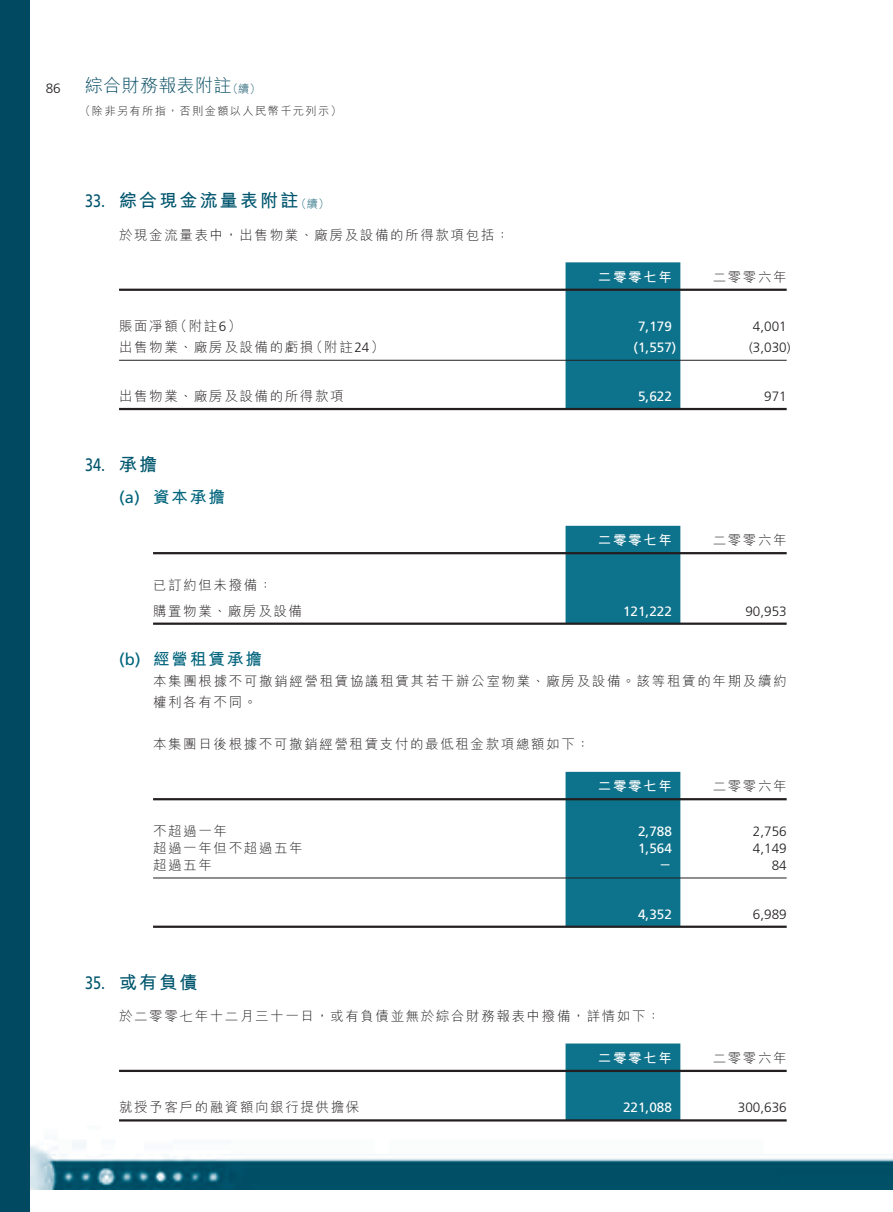
<style>
.page{position:relative;width:893px;height:1212px;background:#fff}
.page>*{position:absolute;margin:0;border:0;box-sizing:border-box;transform-origin:0 0}
.t1{font:700 18px "M Hei HK";letter-spacing:.12em;color:#00566e}
.t2{font:300 18px "M Hei HK";letter-spacing:.02em;color:#004960}
.t3{font:18px "Frutiger LT Std";color:#00566e;scale:.8 1}
.t4{font:700 16.5px "M Hei HK";letter-spacing:.12em;color:#00647c}
.t5{font:300 13.5px/25.5px "M Hei HK";letter-spacing:.12em;color:#231f20}
.t6{font:300 13.5px "Frutiger LT Std";color:#231f20}
.t7{font:13.5px "Frutiger LT Std";color:#fff}
.t8{font:700 13.5px "M Hei HK";letter-spacing:.12em;color:#fff}
.t9{font:300 11.25px "M Hei HK";letter-spacing:.12em;color:#231f20}
.s1{font-size:11.25px}
.s2{font-family:"Frutiger LT Std";font-weight:400}
.s3{font-weight:300;font-size:11.25px}
.s4{font-family:"Frutiger LT Std"}
.s5{font-family:"M Hei HK";font-weight:700}
</style>
<div class="page">
<img style="left:30px;top:1142px;width:863px;height:47px">
<div style="left:566px;top:262px;width:114px;height:146px;background:#0d728b"></div>
<hr style="left:119px;top:360px;width:668px;height:1px;background:#231f20">
<hr style="left:119px;top:408px;width:668px;height:2px;background:#231f20">
<hr style="left:119px;top:289px;width:668px;height:2px;background:#231f20">
<div style="left:566px;top:526px;width:114px;height:96px;background:#0d728b"></div>
<hr style="left:153px;top:622px;width:634px;height:3px;background:#231f20">
<hr style="left:153px;top:552px;width:634px;height:2px;background:#231f20">
<div style="left:566px;top:772px;width:114px;height:153px;background:#0d728b"></div>
<hr style="left:153px;top:877px;width:634px;height:1px;background:#231f20">
<hr style="left:153px;top:925px;width:634px;height:3px;background:#231f20">
<hr style="left:153px;top:798px;width:634px;height:2px;background:#231f20">
<div style="left:566px;top:1043px;width:114px;height:76px;background:#0d728b"></div>
<hr style="left:119px;top:1119px;width:668px;height:2px;background:#231f20">
<hr style="left:119px;top:1070px;width:668px;height:2px;background:#231f20">
<div style="left:0;top:0;width:30px;height:1212px;background:#004960"></div>
<p class="t6" style="left:46px;top:83px;width:16px">86</p>
<h1 class="t2" style="left:85px;top:79px;width:177px">綜合財務報表附註<span class="s1">（續）</span></h1>
<p class="t9" style="left:79px;top:107px;width:264px">（除非另有所指，否則金額以人民幣千元列示）</p>
<h1 class="t1" style="left:85px;top:194px;width:246px"><span class="s2">33.</span> 綜合現金流量表附註<span class="s3">（續）</span></h1>
<p class="t5" style="left:119px;top:224px;width:392px">於現金流量表中，出售物業、廠房及設備的所得款項包括：</p>
<p class="t8" style="left:598px;top:271px;width:75px">二零零七年</p>
<p class="t5" style="left:713px;top:266px;width:75px">二零零六年</p>
<p class="t5" style="left:119px;top:315px;width:124px">賬面凈額（附註<span class="s4">6</span>）</p>
<p class="t7" style="left:638px;top:321px;width:35px">7,179</p>
<p class="t6" style="left:753px;top:321px;width:35px">4,001</p>
<p class="t5" style="left:119px;top:336px;width:267px">出售物業、廠房及設備的虧損（附註<span class="s4">24</span>）</p>
<p class="t7" style="left:634px;top:342px;width:44px">(1,557)</p>
<p class="t6" style="left:749px;top:342px;width:43px">(3,030)</p>
<p class="t5" style="left:119px;top:385px;width:226px">出售物業、廠房及設備的所得款項</p>
<p class="t7" style="left:638px;top:391px;width:35px">5,622</p>
<p class="t6" style="left:764px;top:391px;width:24px">971</p>
<h1 class="t3" style="left:85px;top:457px;width:92px">34. <span class="s5">承擔</span></h1>
<p class="t4" style="left:119px;top:490px;width:107px"><span class="s2">(a)</span> 資本承擔</p>
<p class="t5" style="left:153px;top:574px;width:151px">已訂約但未撥備：<br>購置物業、廠房及設備</p>
<p class="t8" style="left:598px;top:535px;width:75px">二零零七年</p>
<p class="t5" style="left:713px;top:529px;width:75px">二零零六年</p>
<p class="t7" style="left:623px;top:605px;width:50px">121,222</p>
<p class="t6" style="left:745px;top:605px;width:43px">90,953</p>
<p class="t4" style="left:119px;top:652px;width:144px"><span class="s2">(b)</span> 經營租賃承擔</p>
<p class="t5" style="left:153px;top:672px;width:635px;line-height:21px">本集團根據不可撤銷經營租賃協議租賃其若干辦公室物業、廠房及設備。該等租賃的年期及續約權利各有不同。</p>
<p class="t5" style="left:153px;top:733px;width:438px">本集團日後根據不可撤銷經營租賃支付的最低租金款項總額如下：</p>
<p class="t8" style="left:598px;top:781px;width:75px">二零零七年</p>
<p class="t5" style="left:713px;top:775px;width:75px">二零零六年</p>
<p class="t5" style="left:153px;top:820px;width:75px">不超過一年</p>
<p class="t7" style="left:638px;top:826px;width:35px">2,788</p>
<p class="t6" style="left:753px;top:826px;width:35px">2,756</p>
<p class="t5" style="left:153px;top:837px;width:151px">超過一年但不超過五年</p>
<p class="t7" style="left:638px;top:842px;width:35px">1,564</p>
<p class="t6" style="left:753px;top:842px;width:35px">4,149</p>
<p class="t5" style="left:153px;top:854px;width:60px">超過五年</p>
<p class="t8" style="left:658px;top:860px;width:15px">－</p>
<p class="t6" style="left:772px;top:860px;width:17px">84</p>
<p class="t7" style="left:638px;top:908px;width:35px">4,352</p>
<p class="t6" style="left:753px;top:908px;width:35px">6,989</p>
<h1 class="t1" style="left:85px;top:975px;width:114px"><span class="s2">35.</span> 或有負債</h1>
<p class="t5" style="left:119px;top:1005px;width:543px">於二零零七年十二月三十一日，或有負債並無於綜合財務報表中撥備，詳情如下：</p>
<p class="t8" style="left:598px;top:1052px;width:75px">二零零七年</p>
<p class="t5" style="left:713px;top:1047px;width:75px">二零零六年</p>
<p class="t5" style="left:119px;top:1096px;width:242px">就授予客戶的融資額向銀行提供擔保</p>
<p class="t7" style="left:623px;top:1102px;width:50px">221,088</p>
<p class="t6" style="left:738px;top:1102px;width:50px">300,636</p>
</div>
